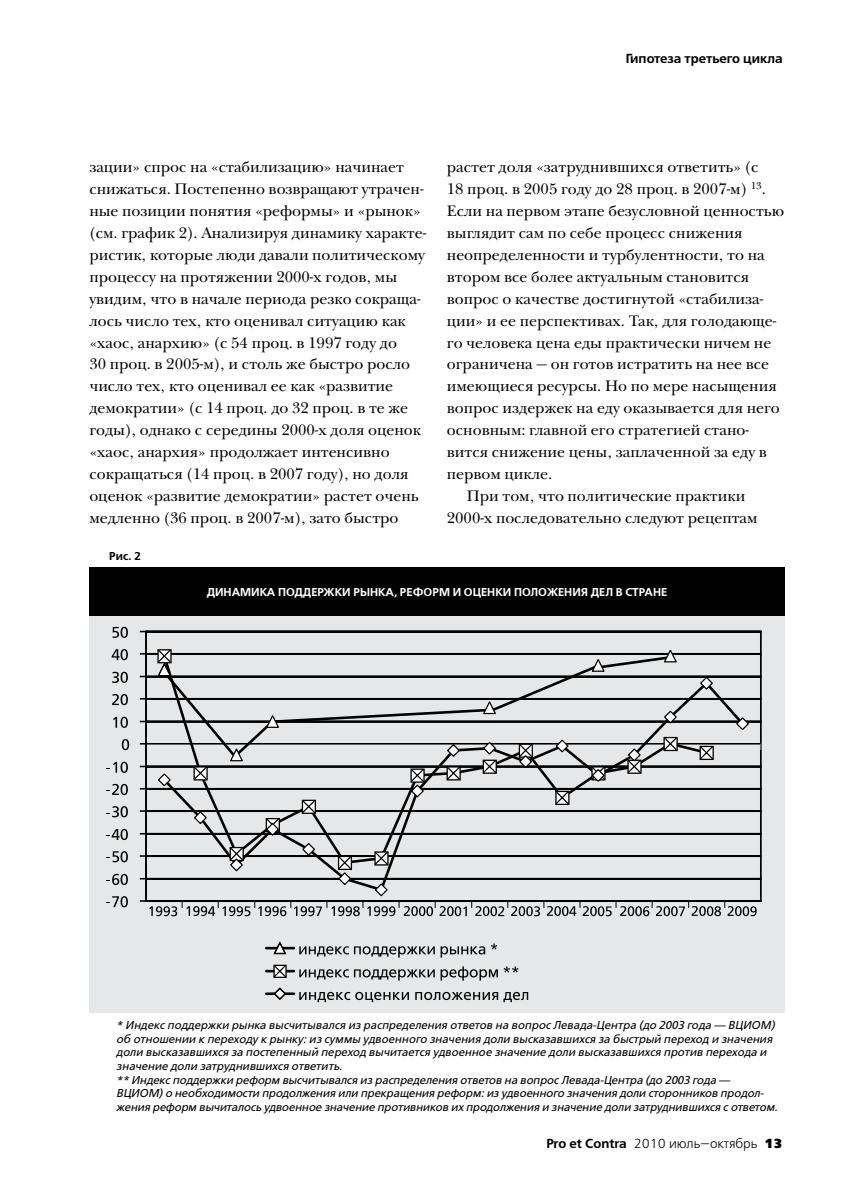
<style>
.page{position:relative;width:859px;height:1191px;background:#fff}
.page>*{position:absolute;margin:0;border:0;box-sizing:border-box;transform-origin:0 0}
.t1{font:15.75px/21.9px "New Baskerville C";color:#000}
.t2{font:13.12px "Free Set Light C";color:#000}
.t3{font:13.12px "Free Set Demi C";color:#000}
.t4{font:italic 11.38px/13.7px "Free Set C";letter-spacing:-.01em;color:#000}
.t5{font:11.38px "Free Set Demi C";color:#fff}
.t6{font:11.38px "Free Set Demi C";color:#000}
.s1{font-family:"Free Set Demi C"}
.s2{font-family:"Free Set Extra Bold C"}
</style>
<div class="page">
<div style="left:89px;top:567px;width:695px;height:49px;background:#000"></div>
<div style="left:89px;top:616px;width:695px;height:397px;background:#e6e7e8"></div>
<svg style="left:106px;top:896px;width:22px;height:11px"></svg>
<svg style="left:106px;top:874px;width:22px;height:11px"></svg>
<svg style="left:106px;top:851px;width:22px;height:11px"></svg>
<svg style="left:106px;top:829px;width:22px;height:11px"></svg>
<svg style="left:106px;top:806px;width:22px;height:11px"></svg>
<svg style="left:106px;top:784px;width:22px;height:11px"></svg>
<svg style="left:106px;top:761px;width:22px;height:12px"></svg>
<svg style="left:122px;top:739px;width:7px;height:11px"></svg>
<svg style="left:113px;top:716px;width:15px;height:12px"></svg>
<svg style="left:112px;top:694px;width:16px;height:11px"></svg>
<svg style="left:112px;top:671px;width:16px;height:12px"></svg>
<svg style="left:112px;top:649px;width:16px;height:11px"></svg>
<svg style="left:113px;top:627px;width:15px;height:11px"></svg>
<hr style="left:146px;top:631px;width:614px;height:1px;background:#000">
<hr style="left:145px;top:631px;width:2px;height:270px;background:#000">
<hr style="left:266px;top:946px;width:28px;height:3px;background:#000">
<svg style="left:272px;top:941px;width:15px;height:13px"></svg>
<svg style="left:299px;top:946px;width:135px;height:11px"></svg>
<svg style="left:440px;top:943px;width:57px;height:14px"></svg>
<hr style="left:266px;top:969px;width:28px;height:3px;background:#000">
<svg style="left:272px;top:964px;width:15px;height:14px"></svg>
<svg style="left:299px;top:969px;width:135px;height:11px"></svg>
<svg style="left:440px;top:966px;width:57px;height:14px"></svg>
<svg style="left:503px;top:966px;width:15px;height:6px"></svg>
<svg style="left:299px;top:992px;width:110px;height:10px"></svg>
<svg style="left:415px;top:992px;width:113px;height:10px"></svg>
<hr style="left:266px;top:992px;width:28px;height:3px;background:#000">
<svg style="left:272px;top:987px;width:15px;height:13px"></svg>
<svg style="left:140px;top:648px;width:621px;height:268px"></svg>
<p class="t3" style="left:625px;top:51px;width:158px">Гипотеза третьего цикла</p>
<p class="t1" style="left:89px;top:156px;width:338px">зации» спрос на «стабилизацию» начинает снижаться. Постепенно возвращают утрачен&shy;ные позиции понятия «реформы» и «рынок» (см. график 2). Анализируя динамику характе&shy;ристик, которые люди давали политическому процессу на протяжении 2000-х годов, мы увидим, что в начале периода резко сокраща&shy;лось число тех, кто оценивал ситуацию как «хаос, анархию» (с 54 проц. в 1997 году до<br>30 проц. в 2005-м), и столь же быстро росло число тех, кто оценивал ее как «развитие демократии» (с 14 проц. до 32 проц. в те же годы), однако с середины 2000-х доля оценок «хаос, анархия» продолжает интенсивно сокращаться (14 проц. в 2007 году), но доля оценок «развитие демократии» растет очень медленно (36 проц. в 2007-м), зато быстро</p>
<p class="t1" style="left:446px;top:156px;width:313px">растет доля «затруднившихся ответить» (с</p>
<p class="t1" style="left:446px;top:178px;width:320px">18 проц. в 2005 году до 28 проц. в 2007-м) <sup>13</sup>.</p>
<p class="t1" style="left:446px;top:200px;width:338px">Если на первом этапе безусловной ценностью</p>
<p class="t1" style="left:446px;top:222px;width:297px">выглядит сам по себе процесс снижения</p>
<p class="t1" style="left:446px;top:244px;width:319px">неопределенности и турбулентности, то на</p>
<p class="t1" style="left:446px;top:266px;width:304px">втором все более актуальным становится</p>
<p class="t1" style="left:446px;top:288px;width:318px">вопрос о качестве достигнутой «стабилиза-</p>
<p class="t1" style="left:446px;top:310px;width:331px">ции» и ее перспективах. Так, для голодающе-</p>
<p class="t1" style="left:446px;top:331px;width:326px">го человека цена еды практически ничем не</p>
<p class="t1" style="left:446px;top:353px;width:324px">ограничена — он готов истратить на нее все</p>
<p class="t1" style="left:446px;top:375px;width:331px">имеющиеся ресурсы. Но по мере насыщения</p>
<p class="t1" style="left:446px;top:397px;width:334px">вопрос издержек на еду оказывается для него</p>
<p class="t1" style="left:446px;top:419px;width:303px">основным: главной его стратегией стано-</p>
<p class="t1" style="left:446px;top:441px;width:321px">вится снижение цены, заплаченной за еду в</p>
<p class="t1" style="left:446px;top:463px;width:107px">первом цикле.</p>
<p class="t1" style="left:466px;top:485px;width:280px">При том, что политические практики</p>
<p class="t1" style="left:446px;top:506px;width:312px">2000-х последовательно следуют рецептам</p>
<p class="t6" style="left:109px;top:549px;width:33px">Рис. 2</p>
<p class="t5" style="left:206px;top:585px;width:462px">Динамика поддержки рынка, реформ и оценки положения дел в стране</p>
<p class="t4" style="left:116px;top:1018px;width:662px">* Индекс поддержки рынка высчитывался из распределения ответов на вопрос Левада-Центра (до 2003 года — ВЦИОМ) об отношении к переходу к рынку: из суммы удвоенного значения доли высказавшихся за быстрый переход и значения доли высказавшихся за постепенный переход вычитается удвоенное значение доли высказавшихся против перехода и значение доли затруднившихся ответить.<br>** Индекс поддержки реформ высчитывался из распределения ответов на вопрос Левада-Центра (до 2003 года — ВЦИОМ) о необходимости продолжения или прекращения реформ: из удвоенного значения доли сторонников продол&shy;жения реформ вычиталось удвоенное значение противников их продолжения и значение доли затруднившихся с ответом.</p>
<p class="t2" style="left:546px;top:1136px;width:238px"><span class="s1">Pro et Contra</span> 2010 июль—октябрь <span class="s2">13</span></p>
</div>
